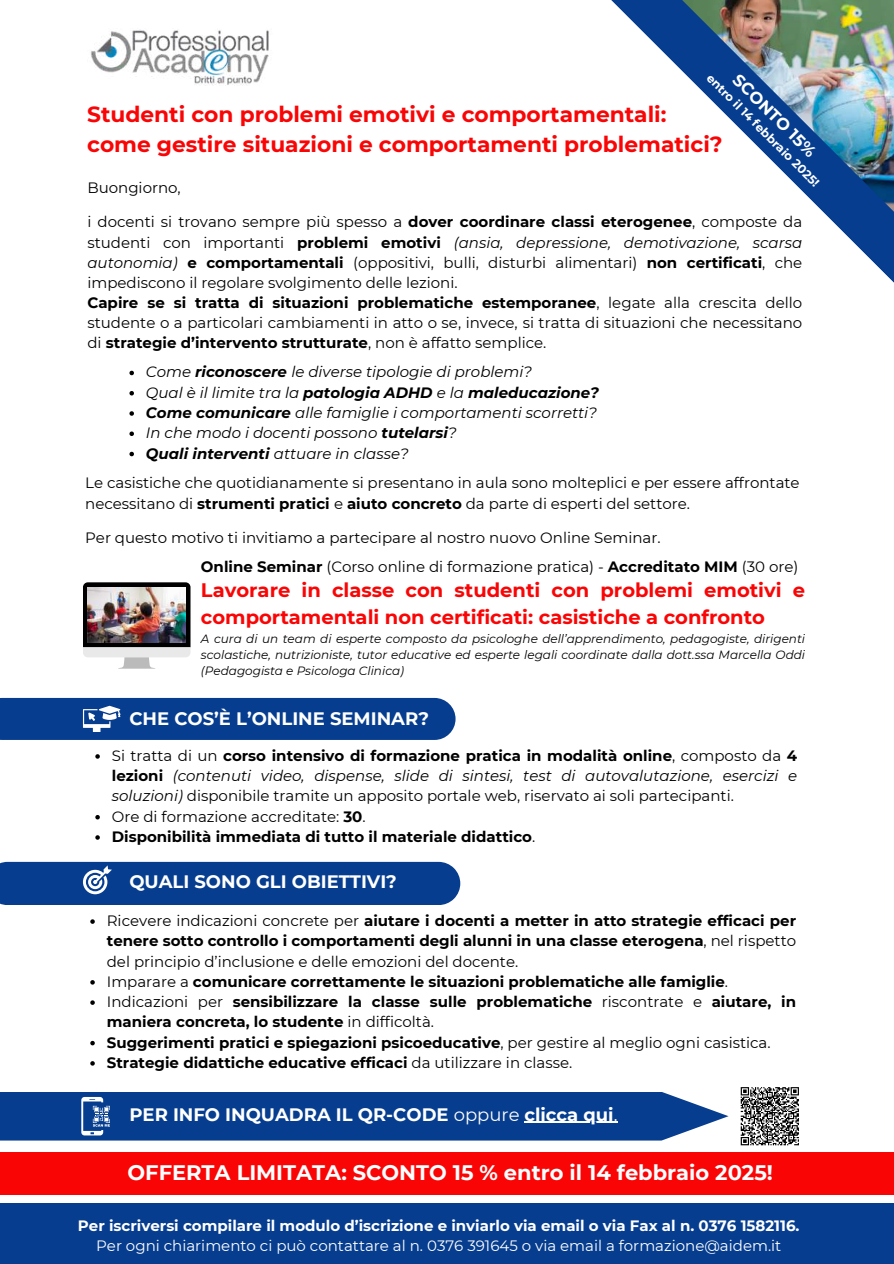
<style>
.page{position:relative;width:894px;height:1264px;background:#fff}
.page>*{position:absolute;margin:0;border:0;box-sizing:border-box;transform-origin:0 0}
.t1{font:700 21.75px/30.3px "Montserrat";color:#fa0505}
.t2{font:700 21px "Montserrat";color:#fff}
.t3{font:700 19.5px/27px "Montserrat";color:#fa0505}
.t4{font:700 18px "Montserrat";color:#fff}
.t5{font:700 16.5px "Montserrat";color:#fff}
.t6{font:15px/20.1px "Montserrat";color:#000}
.t7{font:700 15px/20.2px "Montserrat";color:#000}
.t8{font:italic 15px/20.2px "Montserrat";color:#000}
.t9{font:700 15px "Montserrat";color:#fff}
.t10{font:15px "Montserrat";color:#fff}
.t11{font:italic 12px/15.8px "Montserrat";color:#000;text-align:justify}
.t12{font:700 12px "Montserrat";color:#fff}
.s1{font-weight:700}
.s2{font-style:italic}
.s3{font-weight:400}
</style>
<div class="page">
<div style="left:0;top:698px;width:455px;height:42px;background:#063d8f"></div>
<div style="left:0;top:861px;width:460px;height:44px;background:#063d8f"></div>
<svg style="left:83px;top:582px;width:107px;height:86px"></svg>
<img style="left:87px;top:587px;width:99px;height:55px">
<img style="left:90px;top:30px;width:179px;height:55px">
<img style="left:611px;top:0;width:282px;height:282px">
<svg style="left:95px;top:754px;width:5px;height:4px"></svg>
<svg style="left:95px;top:815px;width:5px;height:4px"></svg>
<svg style="left:95px;top:835px;width:5px;height:4px"></svg>
<svg style="left:129px;top:371px;width:5px;height:4px"></svg>
<svg style="left:129px;top:391px;width:5px;height:4px"></svg>
<svg style="left:129px;top:411px;width:5px;height:5px"></svg>
<svg style="left:129px;top:431px;width:5px;height:5px"></svg>
<svg style="left:129px;top:452px;width:5px;height:4px"></svg>
<div style="left:0;top:1203px;width:893px;height:60px;background:#063d8f"></div>
<svg style="left:90px;top:919px;width:5px;height:4px"></svg>
<svg style="left:90px;top:980px;width:5px;height:4px"></svg>
<svg style="left:90px;top:1000px;width:5px;height:4px"></svg>
<svg style="left:90px;top:1040px;width:5px;height:5px"></svg>
<svg style="left:90px;top:1061px;width:5px;height:4px"></svg>
<div style="left:0;top:1152px;width:893px;height:42px;background:#fa0505"></div>
<div style="left:0;top:1092px;width:728px;height:48px;background:#063d8f"></div>
<svg style="left:740px;top:1145px;width:59px;height:1px"></svg>
<svg style="left:740px;top:1087px;width:59px;height:58px"></svg>
<p class="t5" style="left:742px;top:69px;width:111px;rotate:45deg">SCONTO 15%</p>
<p class="t12" style="left:713px;top:70px;width:155px;rotate:45deg">entro il 14 febbraio 2025!</p>
<h1 class="t1" style="left:87px;top:99px;width:637px">Studenti con problemi emotivi e comportamentali: come gestire situazioni e comportamenti problematici?</h1>
<p class="t6" style="left:87px;top:178px;width:95px">Buongiorno,</p>
<p class="t6" style="left:87px;top:212px;width:716px">i docenti si trovano sempre più spesso a <span class="s1">dover coordinare classi eterogenee</span>, composte da studenti con importanti <span class="s1">problemi emotivi</span> <span class="s2">(ansia, depressione, demotivazione, scarsa autonomia)</span> <span class="s1">e comportamentali</span> (oppositivi, bulli, disturbi alimentari) <span class="s1">non certificati</span>, che impediscono il regolare svolgimento delle lezioni.<br><span class="s1">Capire se si tratta di situazioni problematiche estemporanee</span>, legate alla crescita dello studente o a particolari cambiamenti in atto o se, invece, si tratta di situazioni che necessitano di <span class="s1">strategie d’intervento strutturate</span>, non è affatto semplice.</p>
<p class="t8" style="left:146px;top:362px;width:454px">Come <span class="s1">riconoscere</span> le diverse tipologie di problemi?<br>Qual è il limite tra la <span class="s1">patologia ADHD</span> e la <span class="s1">maleducazione?<br>Come comunicare</span> alle famiglie i comportamenti scorretti?<br>In che modo i docenti possono <span class="s1">tutelarsi</span>?<br><span class="s1">Quali interventi</span> attuare in classe?</p>
<p class="t6" style="left:85px;top:473px;width:715px">Le casistiche che quotidianamente si presentano in aula sono molteplici e per essere affrontate necessitano di <span class="s1">strumenti pratici</span> e <span class="s1">aiuto concreto</span> da parte di esperti del settore.</p>
<p class="t6" style="left:85px;top:527px;width:576px">Per questo motivo ti invitiamo a partecipare al nostro nuovo Online Seminar.</p>
<p class="t6" style="left:201px;top:557px;width:599px"><span class="s1">Online Seminar</span> (Corso online di formazione pratica) - <span class="s1">Accreditato MIM</span> (30 ore)</p>
<h3 class="t3" style="left:201px;top:576px;width:605px">Lavorare in classe con studenti con problemi emotivi e comportamentali non certificati: casistiche a confronto</h3>
<p class="t11" style="left:201px;top:631px;width:605px">A cura di un team di esperte composto da psicologhe dell’apprendimento, pedagogiste, dirigenti scolastiche, nutrizioniste, tutor educative ed esperte legali coordinate dalla dott.ssa Marcella Oddi (Pedagogista e Psicologa Clinica)</p>
<p class="t4" style="left:129px;top:708px;width:301px">CHE COS’È L’ONLINE SEMINAR?</p>
<p class="t6" style="left:112px;top:745px;width:686px">Si tratta di un <span class="s1">corso intensivo di formazione pratica in modalità online</span>, composto da <span class="s1">4 lezioni</span> <span class="s2">(contenuti video, dispense, slide di sintesi, test di autovalutazione, esercizi e soluzioni)</span> disponibile tramite un apposito portale web, riservato ai soli partecipanti.<br>Ore di formazione accreditate: <span class="s1">30</span>.<br><span class="s1">Disponibilità immediata di tutto il materiale didattico</span>.</p>
<p class="t4" style="left:129px;top:870px;width:269px">QUALI SONO GLI OBIETTIVI?</p>
<p class="t7" style="left:107px;top:910px;width:690px"><span class="s3">Ricevere indicazioni concrete per</span> aiutare i docenti a metter in atto strategie efficaci per tenere sotto controllo i comportamenti degli alunni in una classe eterogena<span class="s3">, nel rispetto del principio d’inclusione e delle emozioni del docente.<br>Imparare a</span> comunicare correttamente le situazioni problematiche alle famiglie<span class="s3">.<br>Indicazioni per</span> sensibilizzare la classe sulle problematiche <span class="s3">riscontrate e</span> aiutare, in maniera concreta, lo studente <span class="s3">in difficoltà.<br></span>Suggerimenti pratici e spiegazioni psicoeducative<span class="s3">, per gestire al meglio ogni casistica.<br></span>Strategie didattiche educative efficaci <span class="s3">da utilizzare in classe.</span></p>
<p class="t4" style="left:129px;top:1103px;width:489px">PER INFO INQUADRA IL QR-CODE <span class="s3">oppure</span> clicca qui<span class="s3">.</span></p>
<h2 class="t2" style="left:127px;top:1159px;width:646px">OFFERTA LIMITATA: SCONTO 15 % entro il 14 febbraio 2025!</h2>
<p class="t9" style="left:78px;top:1215px;width:723px">Per iscriversi compilare il modulo d’iscrizione e inviarlo via email o via Fax al n. 0376 1582116.</p>
<p class="t10" style="left:96px;top:1236px;width:686px">Per ogni chiarimento ci può contattare al n. 0376 391645 o via email a formazione@aidem.it</p>
</div>
